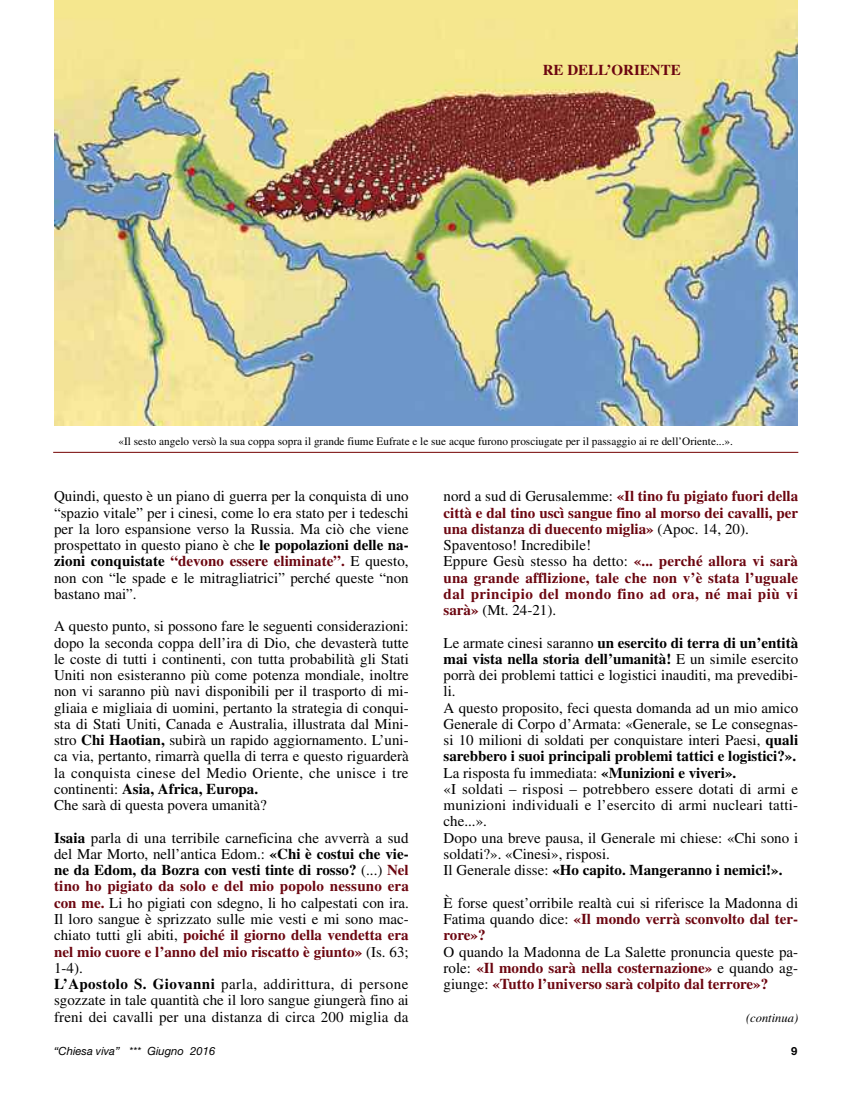
<style>
.page{position:relative;width:851px;height:1117px;background:#fff}
.page>*{position:absolute;margin:0;border:0;box-sizing:border-box;transform-origin:0 0}
.t1{font:15px/16.2px "Times LT Std";color:#000}
.t2{font:700 15px/16.2px "Times LT Std";color:#6c0610}
.t3{font:italic 12.5px "Times LT Std";color:#000}
.t4{font:11.25px "Times LT Std";color:#000}
.t5{font:italic 11.25px "Helvetica Neue";color:#000}
.t6{font:700 11.25px "Helvetica Neue";color:#000}
.s1{font-weight:700}
.s2{font-weight:700;color:#6c0610}
.s3{font-weight:400;color:#000}
</style>
<div class="page">
<img style="left:54px;top:0;width:743px;height:426px">
<hr style="left:53px;top:452px;width:745px;height:1px;background:#730000">
<p class="t2" style="left:542px;top:63px;width:139px">RE DELL’ORIENTE</p>
<p class="t4" style="left:119px;top:437px;width:615px">«Il sesto angelo versò la sua coppa sopra il grande fiume Eufrate e le sue acque furono prosciugate per il passaggio ai re dell’Oriente...».</p>
<p class="t1" style="left:54px;top:489px;width:356px;text-align:justify">Quindi, questo è un piano di guerra per la conquista di uno “spazio vitale” per i cinesi, come lo era stato per i tedeschi per la loro espansione verso la Russia. Ma ciò che viene prospettato in questo piano è che <span class="s1">le popolazioni delle na&shy;zioni conquistate</span> <span class="s2">“devono essere eliminate”.</span> E questo, non con “le spade e le mitragliatrici” perché queste “non bastano mai”.</p>
<p class="t1" style="left:54px;top:619px;width:356px">A questo punto, si possono fare le seguenti considerazioni: dopo la seconda coppa dell’ira di Dio, che devasterà tutte le coste di tutti i continenti, con tutta probabilità gli Stati Uniti non esisteranno più come potenza mondiale, inoltre non vi saranno più navi disponibili per il trasporto di mi&shy;gliaia e migliaia di uomini, pertanto la strategia di conqui&shy;sta di Stati Uniti, Canada e Australia, illustrata dal Mini&shy;stro <span class="s1">Chi Haotian,</span> subirà un rapido aggiornamento. L’uni&shy;ca via, pertanto, rimarrà quella di terra e questo riguarderà la conquista cinese del Medio Oriente, che unisce i tre continenti: <span class="s1">Asia, Africa, Europa.<br></span>Che sarà di questa povera umanità?</p>
<p class="t1" style="left:54px;top:830px;width:356px"><span class="s1">Isaia</span> parla di una terribile carneficina che avverrà a sud del Mar Morto, nell’antica Edom.: <span class="s1">«Chi è costui che vie&shy;ne da Edom, da Bozra con vesti tinte di rosso?</span> (...) <span class="s2">Nel tino ho pigiato da solo e del mio popolo nessuno era con me.</span> Li ho pigiati con sdegno, li ho calpestati con ira.<br>Il loro sangue è sprizzato sulle mie vesti e mi sono mac&shy;chiato tutti gli abiti, <span class="s2">poiché il giorno della vendetta era nel mio cuore e l’anno del mio riscatto è giunto»</span> (Is. 63; 1-4).<br><span class="s1">L’Apostolo S. Giovanni</span> parla, addirittura, di persone sgozzate in tale quantità che il loro sangue giungerà fino ai freni dei cavalli per una distanza di circa 200 miglia da</p>
<p class="t2" style="left:443px;top:489px;width:356px"><span class="s3">nord a sud di Gerusalemme:</span> «Il tino fu pigiato fuori della città e dal tino uscì sangue fino al morso dei cavalli, per una distanza di duecento miglia» <span class="s3">(Apoc. 14, 20).<br>Spaventoso! Incredibile!<br>Eppure Gesù stesso ha detto:</span> «... perché allora vi sarà una grande afflizione, tale che non v’è stata l’uguale dal principio del mondo fino ad ora, né mai più vi sarà» <span class="s3">(Mt. 24-21).</span></p>
<p class="t1" style="left:443px;top:636px;width:356px">Le armate cinesi saranno <span class="s1">un esercito di terra di un’entità mai vista nella storia dell’umanità!</span> E un simile esercito porrà dei problemi tattici e logistici inauditi, ma prevedibi&shy;li.<br>A questo proposito, feci questa domanda ad un mio amico Generale di Corpo d’Armata: «Generale, se Le consegnas&shy;si 10 milioni di soldati per conquistare interi Paesi, <span class="s1">quali sarebbero i suoi principali problemi tattici e logistici?».<br></span>La risposta fu immediata: <span class="s1">«Munizioni e viveri».<br></span>«I soldati – risposi – potrebbero essere dotati di armi e munizioni individuali e l’esercito di armi nucleari tatti&shy;che...».<br>Dopo una breve pausa, il Generale mi chiese: «Chi sono i soldati?». «Cinesi», risposi.<br>Il Generale disse: <span class="s1">«Ho capito. Mangeranno i nemici!».</span></p>
<p class="t1" style="left:443px;top:895px;width:356px;text-align:justify">È forse quest’orribile realtà cui si riferisce la Madonna di Fatima quando dice: <span class="s2">«Il mondo verrà sconvolto dal ter&shy;rore»?</span></p>
<p class="t2" style="left:443px;top:944px;width:356px;text-align:justify"><span class="s3">O quando la Madonna de La Salette pronuncia queste pa&shy;role:</span> «Il mondo sarà nella costernazione» <span class="s3">e quando ag&shy;giunge:</span> «Tutto l’universo sarà colpito dal terrore»?</p>
<p class="t3" style="left:746px;top:1012px;width:54px">(continua)</p>
<p class="t5" style="left:54px;top:1046px;width:163px">“Chiesa viva” *** Giugno 2016</p>
<p class="t6" style="left:791px;top:1046px;width:8px">9</p>
</div>
